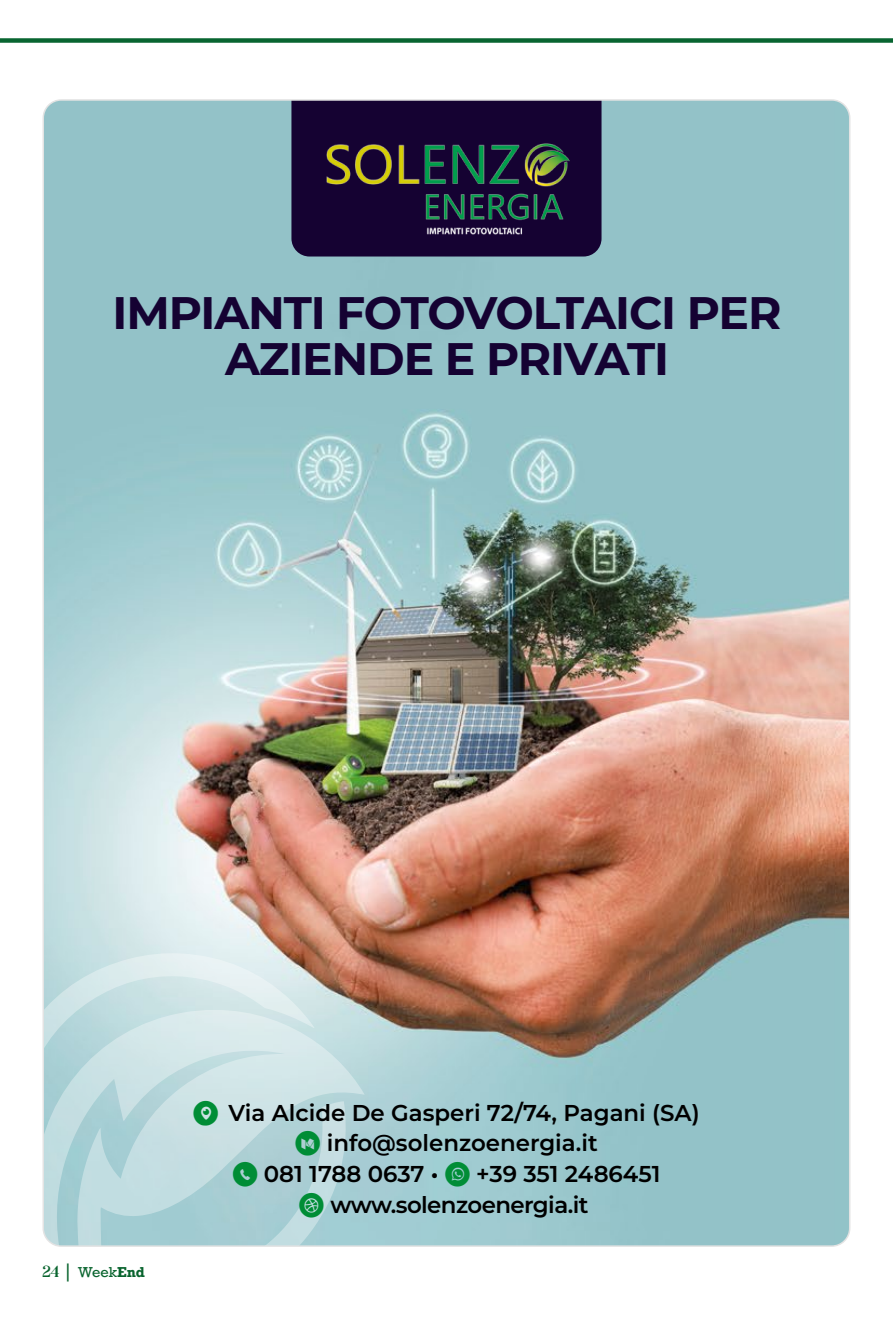
<style>
.page{position:relative;width:893px;height:1319px;background:#fff}
.page>*{position:absolute;margin:0;border:0;box-sizing:border-box;transform-origin:0 0}
.t1{font:700 45.6px/46.3px "Montserrat";letter-spacing:-.025em;color:#150232;text-align:center}
.t2{font:600 22.95px/30.6px "Montserrat";color:#000;text-align:center}
.t3{font:13.5px "Rockwell";color:#09642e}
.s1{font-family:"Mandalika DEMO";font-size:18px}
.s2{font-size:18px}
.s3{font-weight:700}
.s4{font-family:"Social Media Circled";font-weight:400;font-size:24.3px;color:#008d36}
</style>
<div class="page">
<div style="left:0;top:38px;width:893px;height:5px;background:#086531"></div>
<img style="left:43px;top:102px;width:807px;height:1143px">
<svg style="left:43px;top:953px;width:322px;height:292px"></svg>
<svg style="left:291px;top:102px;width:310px;height:154px;fill:#150232"></svg>
<img style="left:299px;top:105px;width:295px;height:166px">
<h1 class="t1" style="left:113px;top:287px;width:670px">IMPIANTI FOTOVOLTAICI PER<br>AZIENDE E PRIVATI</h1>
<p class="t3" style="left:43px;top:1263px;width:104px"><span class="s1">24</span> <span class="s2">|</span> Week<span class="s3">End</span></p>
<p class="t2" style="left:193px;top:1096px;width:508px"><span class="s4">o</span> Via Alcide De Gasperi 72/74, Pagani (SA) <span class="s4">"</span> info@solenzoenergia.it<br><span class="s4">m</span> 081 1788 0637 • <span class="s4">L</span> +39 351 2486451<br><span class="s4">1</span> www.solenzoenergia.it</p>
</div>
